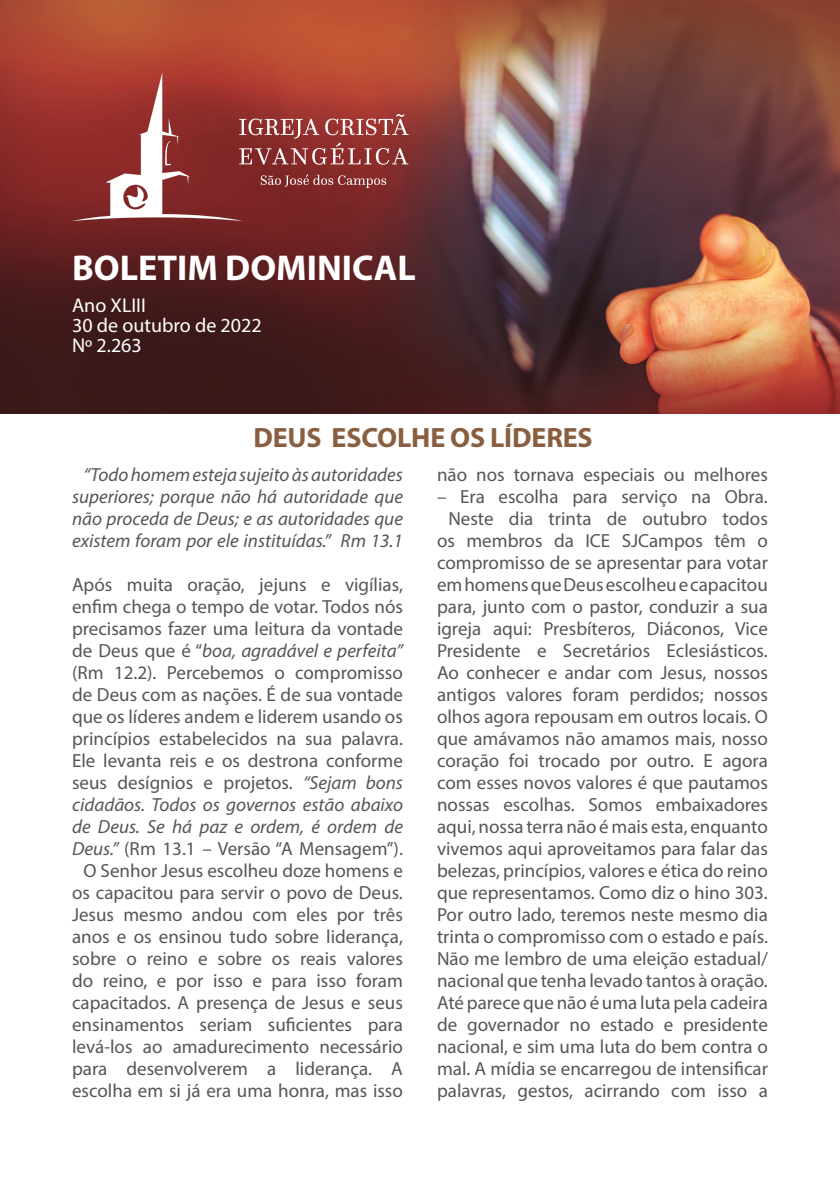
<style>
.page{position:relative;width:840px;height:1191px;background:#fff}
.page>*{position:absolute;margin:0;border:0;box-sizing:border-box;transform-origin:0 0}
.t1{font:700 36px "Myriad Pro";color:#fff}
.t2{font:700 28px "Myriad Pro";letter-spacing:-.005em;color:#895f40}
.t3{font:20px/20px "Myriad Pro";color:#fff}
.t4{font:19px/22px "Myriad Pro";color:#56565a;text-align:center}
.t5{font:italic 19px/22px "Myriad Pro";color:#56565a;text-align:center}
.s1{font-style:italic}
</style>
<div class="page">
<img style="left:0;top:0;width:839px;height:413px">
<svg style="left:72px;top:72px;width:336px;height:149px;background:#9c4441"></svg>
<h1 class="t1" style="left:72px;top:244px;width:345px">BOLETIM DOMINICAL</h1>
<p class="t3" style="left:72px;top:294px;width:191px">Ano XLIII<br>30 de outubro de 2022<br>Nº 2.263</p>
<h2 class="t2" style="left:253px;top:419px;width:340px">DEUS ESCOLHE OS LÍDERES</h2>
<p class="t5" style="left:72px;top:463px;width:332px">“Todo homem esteja sujeito às autoridades superiores; porque não há autoridade que não proceda de Deus; e as autoridades que existem foram por ele instituídas.” Rm 13.1</p>
<p class="t4" style="left:72px;top:573px;width:332px">Após muita oração, jejuns e vigílias, enfim chega o tempo de votar. Todos nós precisamos fazer uma leitura da vontade de Deus que é “<span class="s1">boa, agradável e perfeita” </span>(Rm 12.2). Percebemos o compromisso de Deus com as nações. É de sua vontade que os líderes andem e liderem usando os princípios estabelecidos na sua palavra.<br>Ele levanta reis e os destrona conforme seus desígnios e projetos. <span class="s1">“Sejam bons cidadãos. Todos os governos estão abaixo de Deus. Se há paz e ordem, é ordem de Deus.”</span> (Rm 13.1 – Versão “A Mensagem”).<br>O Senhor Jesus escolheu doze homens e os capacitou para servir o povo de Deus.<br>Jesus mesmo andou com eles por três anos e os ensinou tudo sobre liderança, sobre o reino e sobre os reais valores do reino, e por isso e para isso foram capacitados. A presença de Jesus e seus ensinamentos seriam suficientes para levá-los ao amadurecimento necessário para desenvolverem a liderança. A escolha em si já era uma honra, mas isso</p>
<p class="t4" style="left:437px;top:463px;width:332px">não nos tornava especiais ou melhores</p>
<p class="t4" style="left:437px;top:485px;width:332px">– Era escolha para serviço na Obra.<br>Neste dia trinta de outubro todos os membros da ICE SJCampos têm o compromisso de se apresentar para votar em homens que Deus escolheu e capacitou para, junto com o pastor, conduzir a sua igreja aqui: Presbíteros, Diáconos, Vice Presidente e Secretários Eclesiásticos.<br>Ao conhecer e andar com Jesus, nossos antigos valores foram perdidos; nossos olhos agora repousam em outros locais. O que amávamos não amamos mais, nosso coração foi trocado por outro. E agora com esses novos valores é que pautamos nossas escolhas. Somos embaixadores aqui, nossa terra não é mais esta, enquanto vivemos aqui aproveitamos para falar das belezas, princípios, valores e ética do reino que representamos. Como diz o hino 303.<br>Por outro lado, teremos neste mesmo dia trinta o compromisso com o estado e país.<br>Não me lembro de uma eleição estadual/ nacional que tenha levado tantos à oração.<br>Até parece que não é uma luta pela cadeira de governador no estado e presidente nacional, e sim uma luta do bem contra o mal. A mídia se encarregou de intensificar palavras, gestos, acirrando com isso a</p>
</div>
